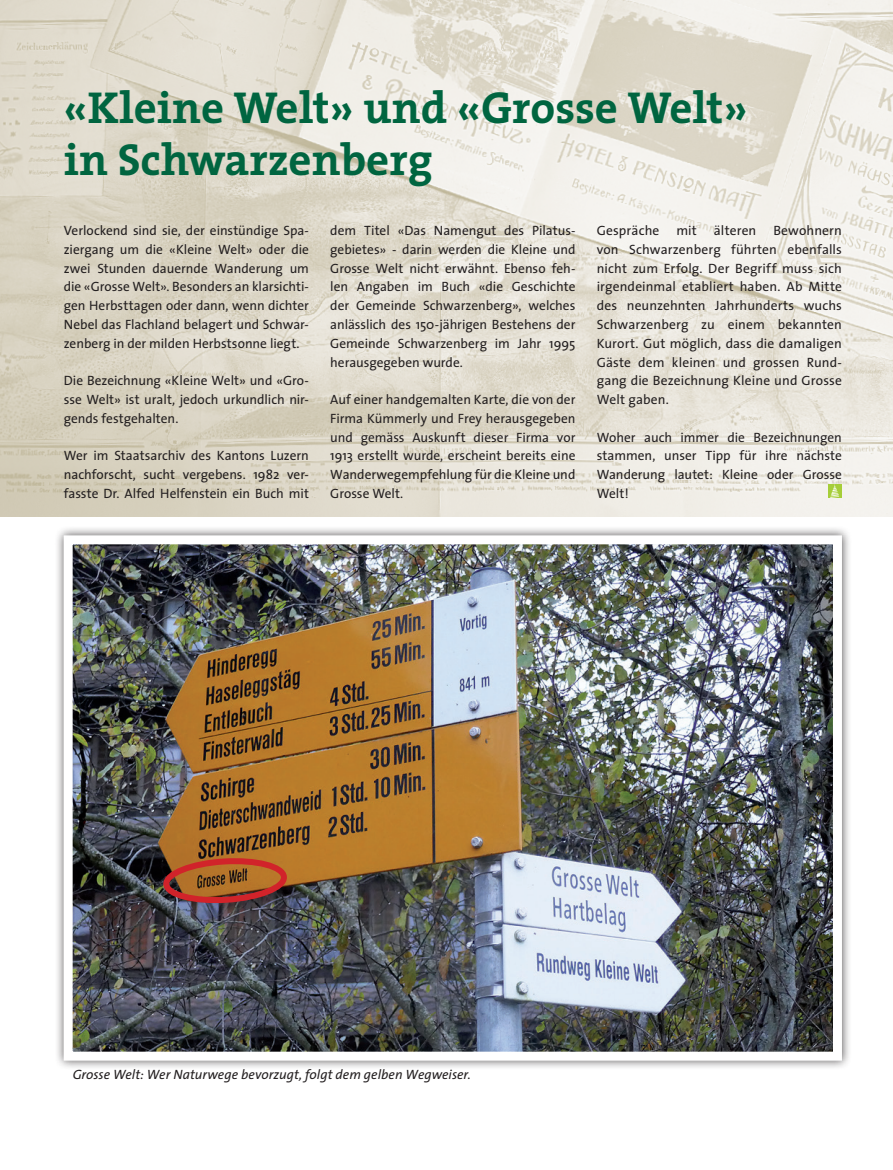
<style>
.page{position:relative;width:893px;height:1170px;background:#fff}
.page>*{position:absolute;margin:0;border:0;box-sizing:border-box;transform-origin:0 0}
.t1{font:700 45px/52.5px "The Serif";color:#006540}
.t2{font:13.5px/18.8px "The Sans";color:#231f20;text-align:justify}
.t3{font:italic 13.5px "The Sans";color:#231f20}
</style>
<div class="page">
<img style="left:0;top:0;width:893px;height:516px">
<div style="left:828px;top:484px;width:13px;height:13px;background:#a6ce39"></div>
<svg style="left:830px;top:484px;width:9px;height:14px"></svg>
<div style="left:54px;top:525px;width:797px;height:545px;background:#231f20;opacity:.75"></div>
<img style="left:74px;top:545px;width:758px;height:505px">
<div style="left:64px;top:535px;width:778px;height:525px;border:9px solid #fff"></div>
<img style="left:161px;top:857px;width:128px;height:49px">
<h1 class="t1" style="left:64px;top:80px;width:685px">«Kleine Welt» und «Grosse Welt» in Schwarzenberg</h1>
<p class="t2" style="left:64px;top:221px;width:247px">Verlockend sind sie, der einstündige Spa&shy;ziergang um die «Kleine Welt» oder die zwei Stunden dauernde Wanderung um die «Grosse Welt». Besonders an klarsichti&shy;gen Herbsttagen oder dann, wenn dichter Nebel das Flachland belagert und Schwar&shy;zenberg in der milden Herbstsonne liegt.</p>
<p class="t2" style="left:64px;top:371px;width:247px">Die Bezeichnung «Kleine Welt» und «Gro&shy;sse Welt» ist uralt, jedoch urkundlich nir&shy;gends festgehalten.</p>
<p class="t2" style="left:64px;top:446px;width:247px">Wer im Staatsarchiv des Kantons Luzern nachforscht, sucht vergebens. 1982 ver&shy;fasste Dr. Alfed Helfenstein ein Buch mit</p>
<p class="t2" style="left:597px;top:221px;width:247px;text-indent:177px">Bewohnern von Schwarzenberg führten ebenfalls nicht zum Erfolg. Der Begriff muss sich irgendeinmal etabliert haben. Ab Mitte des neunzehnten Jahrhunderts wuchs Schwarzenberg zu einem bekannten Kurort. Gut möglich, dass die damaligen Gäste dem kleinen und grossen Rund&shy;gang die Bezeichnung Kleine und Grosse Welt gaben.</p>
<p class="t2" style="left:597px;top:427px;width:247px">Woher auch immer die Bezeichnungen stammen, unser Tipp für ihre nächste Wanderung lautet: Kleine oder Grosse Welt!</p>
<p class="t2" style="left:597px;top:221px;width:64px">Gespräche</p>
<p class="t2" style="left:676px;top:221px;width:22px">mit</p>
<p class="t2" style="left:714px;top:221px;width:44px">älteren</p>
<p class="t2" style="left:330px;top:221px;width:247px">dem Titel «Das Namengut des Pilatus&shy;gebietes» - darin werden die Kleine und Grosse Welt nicht erwähnt. Ebenso feh&shy;len Angaben im Buch «die Geschichte der Gemeinde Schwarzenberg», welches anlässlich des 150-jährigen Bestehens der Gemeinde Schwarzenberg im Jahr 1995 herausgegeben wurde.</p>
<p class="t2" style="left:330px;top:389px;width:247px">Auf einer handgemalten Karte, die von der Firma Kümmerly und Frey herausgegeben und gemäss Auskunft dieser Firma vor 1913 erstellt wurde, erscheint bereits eine Wanderwegempfehlung für die Kleine und Grosse Welt.</p>
<p class="t3" style="left:73px;top:1063px;width:400px">Grosse Welt: Wer Naturwege bevorzugt, folgt dem gelben Wegweiser.</p>
</div>
